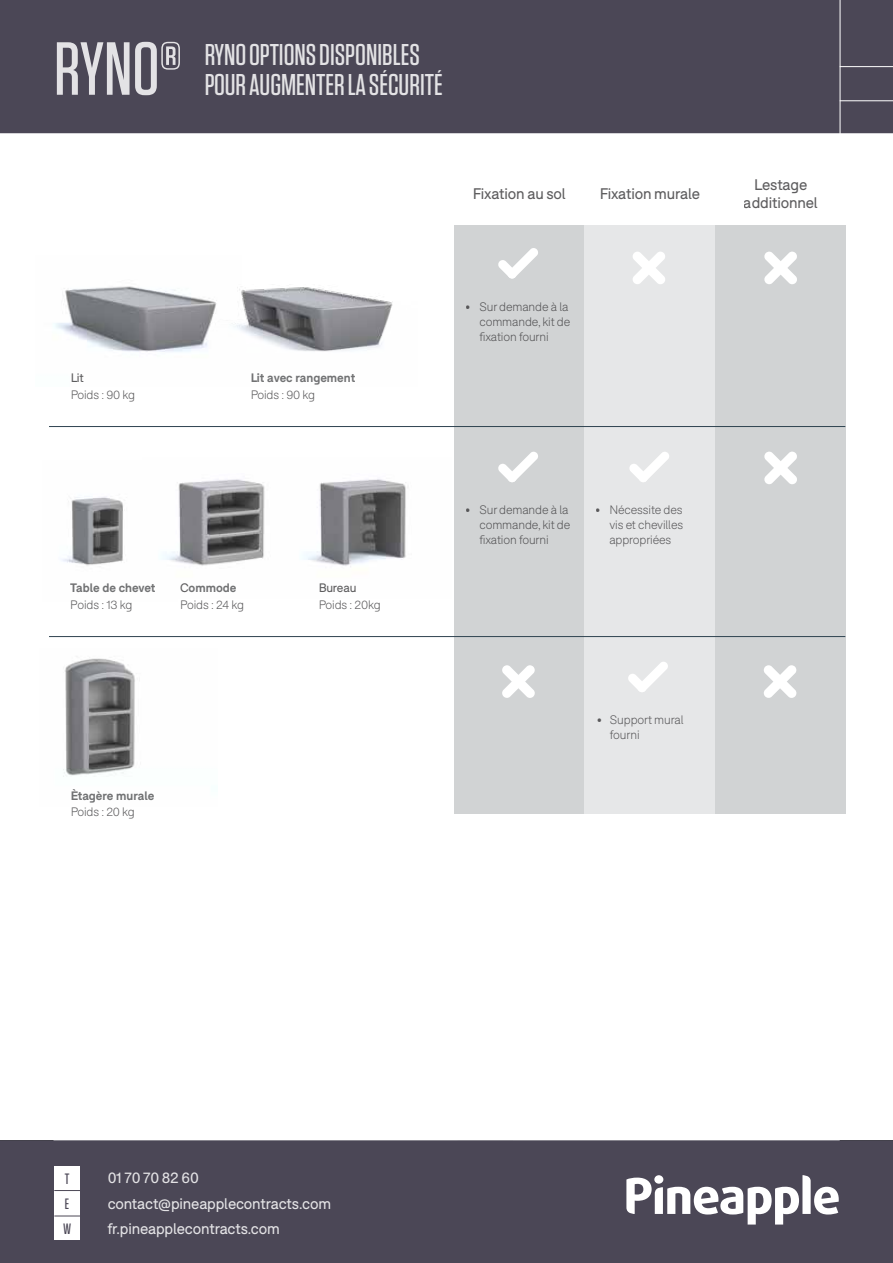
<style>
.page{position:relative;width:893px;height:1263px;background:#fff}
.page>*{position:absolute;margin:0;border:0;box-sizing:border-box;transform-origin:0 0}
.t1{font:500 75px "Tungsten";color:#fff}
.t2{font:500 30px/30px "Tungsten";color:#fff}
.t3{font:15px "F37 Bolton";letter-spacing:-.01em;color:#fff}
.t4{font:15px/18px "F37 Bolton";letter-spacing:-.01em;color:#414042;text-align:center}
.t5{font:500 15px "Tungsten";color:#4b4756}
.t6{font:300 12px/15px "F37 Bolton";letter-spacing:-.01em;color:#414042}
.t7{font:700 12px "F37 Bolton";color:#58595b}
.t8{font:12px "F37 Bolton";letter-spacing:-.01em;color:#414042}
.s1{font-weight:400}
.s2{font-weight:700;color:#58595b}
</style>
<div class="page">
<div style="left:1px;top:1px;width:891px;height:131px;background:#4b4756"></div>
<div style="left:0;top:0;width:893px;height:133px;border:2px solid #4b4756"></div>
<div style="left:1px;top:1141px;width:891px;height:121px;background:#4b4756"></div>
<div style="left:0;top:1140px;width:893px;height:123px;border:2px solid #4b4756"></div>
<svg style="left:626px;top:1175px;width:213px;height:49px"></svg>
<div style="left:654px;top:1175px;width:9px;height:9px;background:#fff;border-radius:50%"></div>
<hr style="left:840px;top:0;width:1px;height:135px;background:#fff">
<hr style="left:840px;top:66px;width:53px;height:1px;background:#fff">
<hr style="left:840px;top:100px;width:53px;height:1px;background:#fff">
<img style="left:54px;top:286px;width:158px;height:66px">
<img style="left:212px;top:287px;width:181px;height:65px">
<img style="left:62px;top:497px;width:61px;height:69px">
<img style="left:162px;top:479px;width:244px;height:88px">
<img style="left:63px;top:658px;width:72px;height:119px">
<div style="left:54px;top:1165px;width:26px;height:25px;background:#fff"></div>
<div style="left:54px;top:1190px;width:26px;height:25px;background:#fff"></div>
<svg style="left:54px;top:1190px;width:26px;height:1px"></svg>
<div style="left:54px;top:1215px;width:26px;height:25px;background:#fff"></div>
<svg style="left:54px;top:1215px;width:26px;height:1px"></svg>
<div style="left:454px;top:225px;width:130px;height:588px;background:#d1d3d4"></div>
<div style="left:584px;top:225px;width:131px;height:588px;background:#e6e7e8"></div>
<img style="left:633px;top:252px;width:32px;height:32px">
<div style="left:715px;top:225px;width:130px;height:588px;background:#d1d3d4"></div>
<img style="left:517px;top:248px;width:21px;height:27px">
<img style="left:498px;top:260px;width:19px;height:19px">
<img style="left:764px;top:252px;width:33px;height:32px">
<img style="left:517px;top:452px;width:21px;height:27px">
<img style="left:498px;top:464px;width:19px;height:19px">
<img style="left:502px;top:665px;width:33px;height:33px">
<img style="left:647px;top:662px;width:21px;height:27px">
<img style="left:628px;top:674px;width:19px;height:18px">
<img style="left:764px;top:665px;width:33px;height:33px">
<img style="left:648px;top:452px;width:21px;height:27px">
<img style="left:629px;top:464px;width:19px;height:18px">
<hr style="left:49px;top:426px;width:796px;height:1px;background:#2f4350">
<hr style="left:49px;top:636px;width:796px;height:1px;background:#2f4350">
<img style="left:764px;top:452px;width:33px;height:32px">
<h1 class="t1" style="left:54px;top:30px;width:129px">RYNO®</h1>
<h2 class="t2" style="left:204px;top:40px;width:240px">RYNO OPTIONS DISPONIBLES<br>POUR AUGMENTER LA SÉCURITÉ</h2>
<p class="t4" style="left:472px;top:185px;width:95px">Fixation au sol</p>
<p class="t4" style="left:599px;top:185px;width:102px">Fixation murale</p>
<p class="t4" style="left:744px;top:176px;width:75px">Lestage additionnel</p>
<p class="t8" style="left:70px;top:371px;width:15px">Lit</p>
<p class="t6" style="left:70px;top:387px;width:66px">Poids : 90 kg</p>
<p class="t7" style="left:250px;top:371px;width:107px">Lit avec rangement</p>
<p class="t6" style="left:250px;top:387px;width:66px">Poids : 90 kg</p>
<p class="t6" style="left:479px;top:300px;width:92px;text-indent:-14px">• Sur demande à la commande, kit de fixation fourni</p>
<p class="t7" style="left:70px;top:580px;width:87px">Table de chevet</p>
<p class="t6" style="left:70px;top:597px;width:64px">Poids : 13 kg</p>
<p class="t6" style="left:180px;top:579px;width:66px;line-height:16.5px"><span class="s1">C</span><span class="s2">ommode<br></span>Poids : 24 kg</p>
<p class="t8" style="left:318px;top:581px;width:40px">Bureau</p>
<p class="t6" style="left:318px;top:597px;width:64px">Poids : 20kg</p>
<p class="t6" style="left:479px;top:502px;width:92px;text-indent:-14px">• Sur demande à la commande, kit de fixation fourni</p>
<p class="t6" style="left:609px;top:502px;width:75px;text-align:justify;text-indent:-14px">• Nécessite des vis et chevilles appropriées</p>
<p class="t7" style="left:70px;top:788px;width:86px">Ètagère murale</p>
<p class="t6" style="left:70px;top:804px;width:66px">Poids : 20 kg</p>
<p class="t6" style="left:610px;top:712px;width:75px;text-indent:-14px">• Support mural fourni</p>
<p class="t5" style="left:65px;top:1171px;width:6px">T</p>
<p class="t3" style="left:107px;top:1169px;width:93px">01 70 70 82 60</p>
<p class="t5" style="left:65px;top:1196px;width:6px">E</p>
<p class="t3" style="left:107px;top:1194px;width:225px">contact@pineapplecontracts.com</p>
<p class="t5" style="left:63px;top:1221px;width:10px">W</p>
<p class="t3" style="left:107px;top:1220px;width:174px">fr.pineapplecontracts.com</p>
</div>
